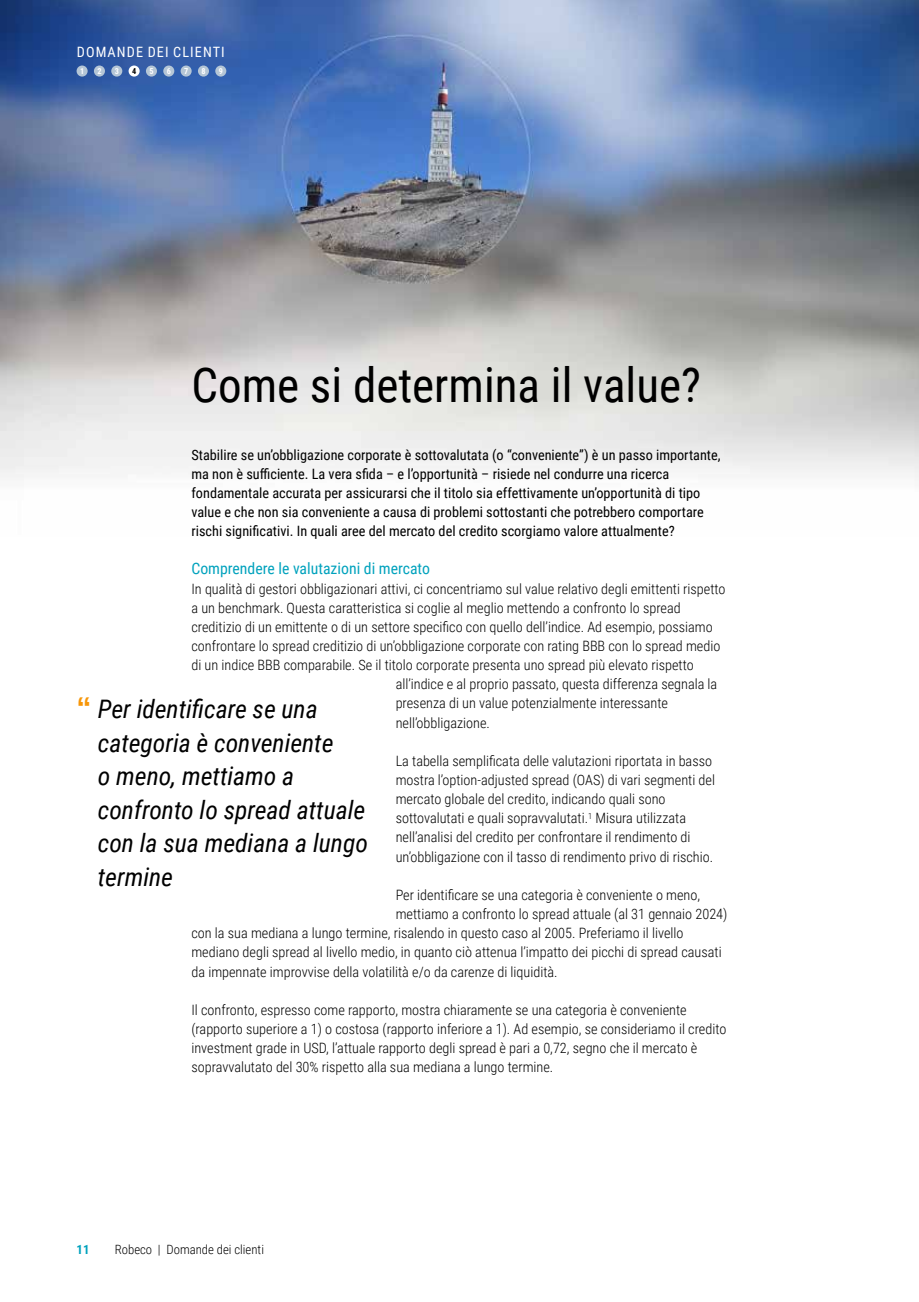
<style>
.page{position:relative;width:919px;height:1302px;background:#fff}
.page>*{position:absolute;margin:0;border:0;box-sizing:border-box;transform-origin:0 0}
.t1{font:48px "Roboto Condensed";color:#000}
.t2{font:italic 25.5px/33.5px "Roboto Condensed";color:#000}
.t3{font:15.75px "Roboto Condensed";color:#00a2bd}
.t4{font:300 14.25px/19.2px "Roboto Condensed";color:#000}
.t5{font:14.25px/19.2px "Roboto Condensed";color:#000}
.t6{font:14.25px "Roboto Condensed";letter-spacing:.075em;color:#fff}
.t7{font:300 12.75px "Roboto Condensed";color:#000}
.t8{font:700 12.75px "Roboto Condensed";color:#00a2bd}
.t9{font:700 8.25px "Roboto Condensed";color:#fff}
.t10{font:700 8.25px "Roboto Condensed";color:#000}
.s1{font-family:"Ramabhadra";font-style:normal;font-size:30px;color:#f79608}
</style>
<div class="page">
<img style="left:0;top:0;width:918px;height:478px">
<div style="left:77px;top:65px;width:11px;height:12px;background:#b5c6d6;border-radius:50%"></div>
<div style="left:94px;top:65px;width:11px;height:12px;background:#b5c6d6;border-radius:50%"></div>
<div style="left:111px;top:65px;width:11px;height:12px;background:#b5c6d6;border-radius:50%"></div>
<div style="left:129px;top:65px;width:11px;height:12px;background:#fff;border-radius:50%"></div>
<div style="left:146px;top:65px;width:11px;height:12px;background:#b5c6d6;border-radius:50%"></div>
<div style="left:163px;top:65px;width:11px;height:12px;background:#b5c6d6;border-radius:50%"></div>
<div style="left:180px;top:65px;width:12px;height:12px;background:#b5c6d6;border-radius:50%"></div>
<div style="left:198px;top:65px;width:11px;height:12px;background:#b5c6d6;border-radius:50%"></div>
<div style="left:215px;top:65px;width:11px;height:12px;background:#b5c6d6;border-radius:50%"></div>
<p class="t6" style="left:77px;top:42px;width:149px">DOMANDE DEI CLIENTI</p>
<p class="t9" style="left:80px;top:65px;width:6px">1</p>
<p class="t9" style="left:97px;top:65px;width:6px">2</p>
<p class="t9" style="left:115px;top:65px;width:6px">3</p>
<p class="t10" style="left:132px;top:65px;width:6px">4</p>
<p class="t9" style="left:149px;top:65px;width:6px">5</p>
<p class="t9" style="left:167px;top:65px;width:6px">6</p>
<p class="t9" style="left:184px;top:65px;width:6px">7</p>
<p class="t9" style="left:201px;top:65px;width:6px">8</p>
<p class="t9" style="left:219px;top:65px;width:6px">9</p>
<h1 class="t1" style="left:191px;top:351px;width:511px">Come si determina il value?</h1>
<p class="t5" style="left:191px;top:444px;width:530px">Stabilire se un’obbligazione corporate è sottovalutata (o “conveniente”) è un passo importante, ma non è sufficiente. La vera sfida – e l’opportunità – risiede nel condurre una ricerca fondamentale accurata per assicurarsi che il titolo sia effettivamente un’opportunità di tipo value e che non sia conveniente a causa di problemi sottostanti che potrebbero comportare rischi significativi. In quali aree del mercato del credito scorgiamo valore attualmente?</p>
<p class="t3" style="left:191px;top:557px;width:240px">Comprendere le valutazioni di mercato</p>
<p class="t4" style="left:191px;top:578px;width:535px">In qualità di gestori obbligazionari attivi, ci concentriamo sul value relativo degli emittenti rispetto</p>
<p class="t4" style="left:191px;top:597px;width:490px">a un benchmark. Questa caratteristica si coglie al meglio mettendo a confronto lo spread</p>
<p class="t4" style="left:191px;top:616px;width:523px">creditizio di un emittente o di un settore specifico con quello dell’indice. Ad esempio, possiamo</p>
<p class="t4" style="left:191px;top:635px;width:530px">confrontare lo spread creditizio di un’obbligazione corporate con rating BBB con lo spread medio</p>
<p class="t4" style="left:191px;top:655px;width:503px">di un indice BBB comparabile. Se il titolo corporate presenta uno spread più elevato rispetto</p>
<p class="t4" style="left:395px;top:674px;width:323px">all’indice e al proprio passato, questa differenza segnala la</p>
<p class="t4" style="left:395px;top:693px;width:274px">presenza di un value potenzialmente interessante</p>
<p class="t4" style="left:395px;top:712px;width:96px">nell’obbligazione.</p>
<p class="t4" style="left:395px;top:750px;width:321px">La tabella semplificata delle valutazioni riportata in basso mostra l’option-adjusted spread (OAS) di vari segmenti del mercato globale del credito, indicando quali sono sottovalutati e quali sopravvalutati.<sup>1</sup> Misura utilizzata nell’analisi del credito per confrontare il rendimento di un’obbligazione con il tasso di rendimento privo di rischio.</p>
<p class="t4" style="left:395px;top:884px;width:306px">Per identificare se una categoria è conveniente o meno,</p>
<p class="t4" style="left:395px;top:903px;width:333px">mettiamo a confronto lo spread attuale (al 31 gennaio 2024)</p>
<p class="t4" style="left:191px;top:922px;width:493px">con la sua mediana a lungo termine, risalendo in questo caso al 2005. Preferiamo il livello</p>
<p class="t4" style="left:191px;top:942px;width:531px">mediano degli spread al livello medio, in quanto ciò attenua l’impatto dei picchi di spread causati</p>
<p class="t4" style="left:191px;top:961px;width:367px">da impennate improvvise della volatilità e/o da carenze di liquidità.</p>
<p class="t4" style="left:191px;top:999px;width:536px">Il confronto, espresso come rapporto, mostra chiaramente se una categoria è conveniente (rapporto superiore a 1) o costosa (rapporto inferiore a 1). Ad esempio, se consideriamo il credito investment grade in USD, l’attuale rapporto degli spread è pari a 0,72, segno che il mercato è sopravvalutato del 30% rispetto alla sua mediana a lungo termine.</p>
<h2 class="t2" style="left:98px;top:691px;width:271px;text-indent:-21px"><span class="s1">“</span> Per identificare se una categoria è conveniente<br>o meno, mettiamo a confronto lo spread attuale con la sua mediana a lungo termine</h2>
<p class="t8" style="left:77px;top:1240px;width:14px">11</p>
<p class="t7" style="left:115px;top:1240px;width:151px">Robeco | Domande dei clienti</p>
</div>
